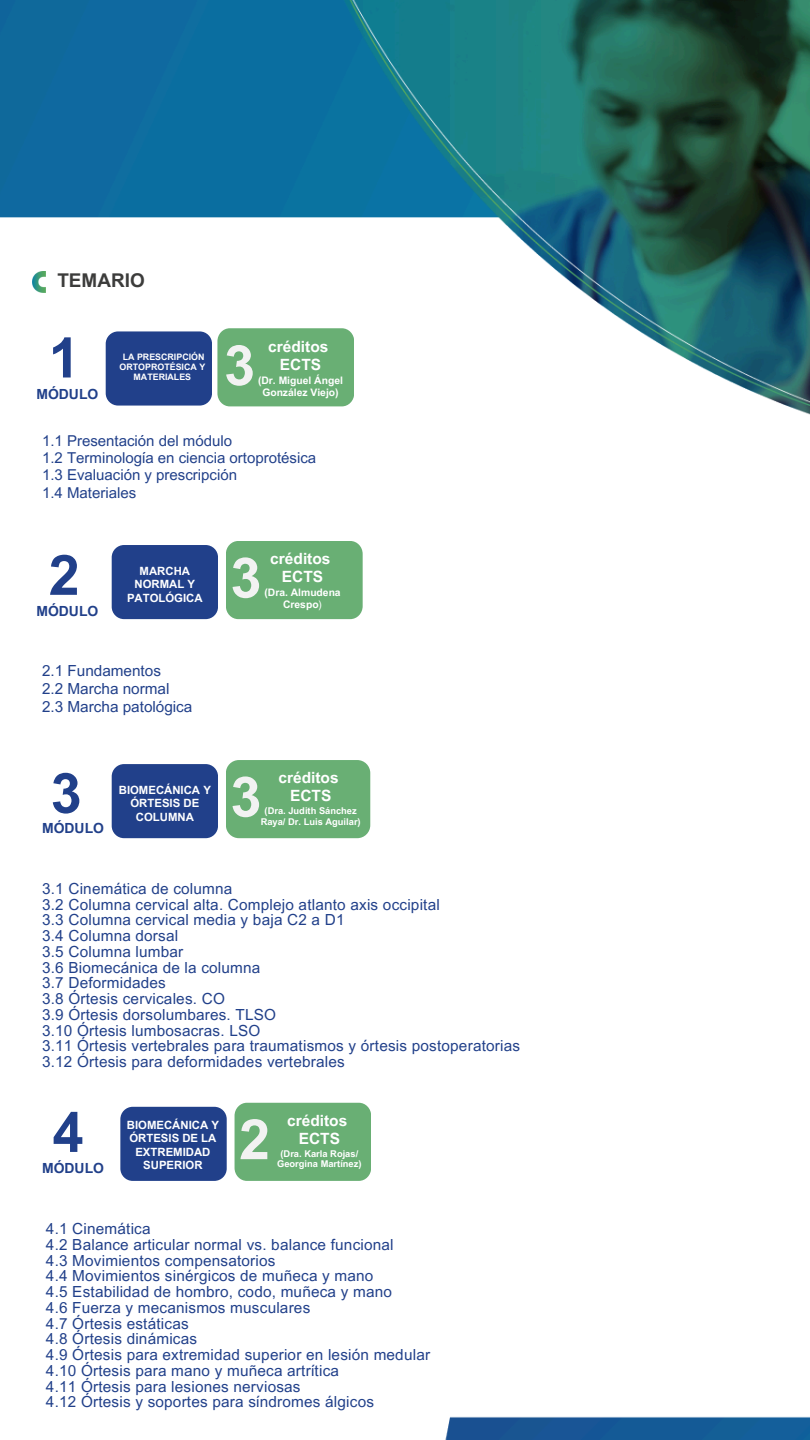
<style>
.page{position:relative;width:810px;height:1440px;background:#fff}
.page>*{position:absolute;margin:0;border:0;box-sizing:border-box;transform-origin:0 0}
.t1{font:700 55.8px "Arial MT Pro";color:#21408a}
.t2{font:700 55.8px "Arial MT Pro";color:#f2f2f2}
.t3{font:700 19px "Arial MT Pro";color:#3c3c3b}
.t4{font:700 15.5px/18.2px "Arial MT Pro";color:#fff;text-align:center}
.t5{font:15.3px/15.8px "Arial MT Pro";letter-spacing:.015em;color:#21408a}
.t6{font:15px/17.2px "Arial MT Pro";color:#21408a}
.t7{font:700 14px "Arial MT Pro";color:#21408a}
.t8{font:700 11.4px/13.5px "Arial MT Pro";color:#fff;text-align:center}
.t9{font:700 10.3px/11.8px "Arial MT Pro";color:#fff;text-align:center}
.t10{font:700 9.3px/10.5px "Arial MT Pro";color:#fff;text-align:center}
.t11{font:700 8.9px/10.3px "Arial MT Pro";color:#fff;text-align:center}
.s1{font-weight:400}
</style>
<div class="page">
<img style="left:0;top:0;width:810px;height:1440px">
<div style="left:106px;top:331px;width:106px;height:75px;background:#21408a;border-radius:12px"></div>
<div style="left:217px;top:328px;width:137px;height:78px;background:#69af74;border-radius:13px"></div>
<img style="left:33px;top:272px;width:12px;height:21px">
<div style="left:112px;top:545px;width:106px;height:74px;background:#21408a;border-radius:12px"></div>
<div style="left:226px;top:541px;width:137px;height:78px;background:#69af74;border-radius:13px"></div>
<div style="left:112px;top:764px;width:106px;height:74px;background:#21408a;border-radius:12px"></div>
<div style="left:226px;top:760px;width:144px;height:78px;background:#69af74;border-radius:13px"></div>
<div style="left:120px;top:1107px;width:107px;height:74px;background:#21408a;border-radius:12px"></div>
<div style="left:235px;top:1103px;width:136px;height:78px;background:#69af74;border-radius:13px"></div>
<p class="t3" style="left:57px;top:273px;width:89px">TEMARIO</p>
<h2 class="t1" style="left:49px;top:337px;width:33px">1</h2>
<h5 class="t2" style="left:224px;top:345px;width:33px">3</h5>
<p class="t4" style="left:268px;top:339px;width:62px">créditos<br>ECTS</p>
<p class="t11" style="left:120px;top:352px;width:87px">LA PRESCRIPCIÓN<br>ORTOPROTÉSICA Y</p>
<p class="t11" style="left:134px;top:373px;width:59px">MATERIALES</p>
<p class="t9" style="left:258px;top:376px;width:86px">(Dr. Miguel Ángel<br>González Viejo)</p>
<h3 class="t6" style="left:42px;top:434px;width:276px">1.1 Presentación del módulo<br>1.2 Terminología en ciencia ortoprotésica<br>1.3 Evaluación y prescripción<br>1.4 Materiales</h3>
<p class="t7" style="left:36px;top:388px;width:63px">MÓDULO</p>
<h2 class="t1" style="left:49px;top:554px;width:33px">2</h2>
<h4 class="t7" style="left:36px;top:605px;width:63px">MÓDULO</h4>
<p class="t8" style="left:135px;top:565px;width:62px">MARCHA<br>NORMAL Y</p>
<p class="t8" style="left:127px;top:592px;width:77px">PATOLÓGICA</p>
<h3 class="t5" style="left:42px;top:664px;width:120px">2.1 Fundamentos</h3>
<h3 class="t5" style="left:42px;top:682px;width:129px">2.2 Marcha normal</h3>
<h3 class="t5" style="left:42px;top:700px;width:152px">2.3 Marcha patológica</h3>
<p class="t2" style="left:230px;top:557px;width:33px">3</p>
<h6 class="t4" style="left:270px;top:552px;width:62px">créditos<br>ECTS</h6>
<h6 class="t9" style="left:264px;top:588px;width:78px">(Dra. Almudena<br>Crespo<span class="s1">)</span></h6>
<p class="t1" style="left:51px;top:772px;width:33px">3</p>
<h2 class="t7" style="left:42px;top:823px;width:63px">MÓDULO</h2>
<p class="t8" style="left:119px;top:784px;width:94px">BIOMECÁNICA Y<br>ÓRTESIS DE<br>COLUMNA</p>
<h3 class="t2" style="left:230px;top:776px;width:33px">3</h3>
<p class="t4" style="left:278px;top:771px;width:62px">créditos</p>
<h2 class="t4" style="left:290px;top:789px;width:43px">ECTS</h2>
<h4 class="t10" style="left:261px;top:807px;width:102px">(Dra. Judith Sánchez<br>Raya/ Dr. Luis Aguilar)</h4>
<h4 class="t5" style="left:42px;top:883px;width:480px">3.1 Cinemática de columna<br>3.2 Columna cervical alta. Complejo atlanto axis occipital<br>3.3 Columna cervical media y baja C2 a D1<br>3.4 Columna dorsal<br>3.5 Columna lumbar<br>3.6 Biomecánica de la columna<br>3.7 Deformidades<br>3.8 Órtesis cervicales. CO<br>3.9 Órtesis dorsolumbares. TLSO<br>3.10 Órtesis lumbosacras. LSO<br>3.11 Órtesis vertebrales para traumatismos y órtesis postoperatorias 3.12 Órtesis para deformidades vertebrales</h4>
<p class="t1" style="left:53px;top:1111px;width:33px">4</p>
<p class="t7" style="left:42px;top:1163px;width:63px">MÓDULO</p>
<p class="t8" style="left:127px;top:1119px;width:94px">BIOMECÁNICA Y<br>ÓRTESIS DE LA<br>EXTREMIDAD<br>SUPERIOR</p>
<p class="t2" style="left:239px;top:1119px;width:33px">2</p>
<p class="t4" style="left:287px;top:1113px;width:62px">créditos</p>
<p class="t4" style="left:299px;top:1131px;width:43px">ECTS</p>
<h3 class="t10" style="left:277px;top:1149px;width:86px">(Dra. Karla Rojas/<br>Georgina Martínez)</h3>
<p class="t5" style="left:46px;top:1223px;width:386px">4.1 Cinemática<br>4.2 Balance articular normal vs. balance funcional<br>4.3 Movimientos compensatorios<br>4.4 Movimientos sinérgicos de muñeca y mano<br>4.5 Estabilidad de hombro, codo, muñeca y mano<br>4.6 Fuerza y mecanismos musculares<br>4.7 Órtesis estáticas<br>4.8 Órtesis dinámicas<br>4.9 Órtesis para extremidad superior en lesión medular 4.10 Órtesis para mano y muñeca artrítica<br>4.11 Órtesis para lesiones nerviosas<br>4.12 Órtesis y soportes para síndromes álgicos</p>
</div>
